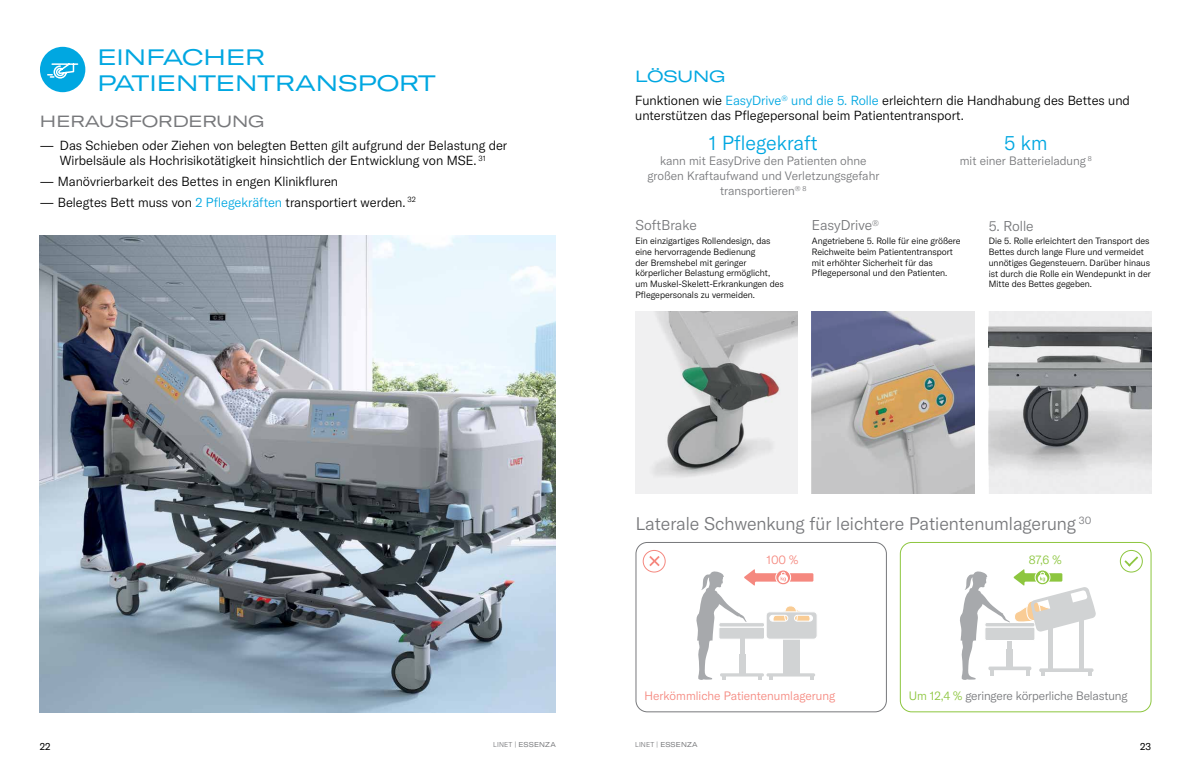
<style>
.page{position:relative;width:1191px;height:766px;background:#fff}
.page>*{position:absolute;margin:0;border:0;box-sizing:border-box;transform-origin:0 0}
.t1{font:22px/26.4px "GT America Exp Rg";color:#00a7e1}
.t2{font:300 20px "GT America";color:#00a7e1}
.t3{font:300 18px "GT America";color:#77787b}
.t4{font:16px "GT America Exp Rg";color:#77787b}
.t5{font:16px "GT America Exp Rg";color:#00a7e1}
.t6{font:300 14px "GT America";color:#77787b}
.t7{font:300 13px/15px "GT America";color:#000;text-align:center}
.t8{font:300 12px/15px "GT America";color:#77787b;text-align:center}
.t9{font:300 12px "GT America";color:#f5887f}
.t10{font:300 12px "GT America";color:#8dc63f}
.t11{font:10px "GT America";color:#000}
.t12{font:300 9px/10.8px "GT America";color:#000}
.t13{font:expanded 7px "GT America";letter-spacing:.025em;color:#77787b}
.s1{color:#00a7e1}
.s2{color:#8dc63f}
.s3{font-weight:300;font-stretch:normal}
</style>
<div class="page">
<div style="left:635px;top:542px;width:251px;height:169px;border:1px solid #77787b;border-radius:11px"></div>
<div style="left:40px;top:47px;width:45px;height:45px;background:#00a7e1;border-radius:50%"></div>
<svg style="left:47px;top:63px;width:32px;height:16px"></svg>
<img style="left:635px;top:311px;width:162px;height:182px">
<img style="left:812px;top:311px;width:162px;height:182px">
<img style="left:988px;top:311px;width:163px;height:182px">
<svg style="left:696px;top:569px;width:121px;height:111px"></svg>
<div style="left:643px;top:550px;width:22px;height:22px;border:1px solid #f5887f;border-radius:50%"></div>
<svg style="left:649px;top:556px;width:11px;height:10px"></svg>
<div style="left:900px;top:542px;width:251px;height:169px;border:1px solid #8dc63f;border-radius:11px"></div>
<svg style="left:960px;top:569px;width:136px;height:111px"></svg>
<div style="left:1119px;top:550px;width:23px;height:22px;border:1px solid #8dc63f;border-radius:50%"></div>
<svg style="left:1122px;top:554px;width:18px;height:14px"></svg>
<img style="left:40px;top:235px;width:516px;height:476px">
<h1 class="t1" style="left:97px;top:43px;width:340px">EINFACHER<br>PATIENTENTRANSPORT</h1>
<h3 class="t4" style="left:40px;top:111px;width:226px">HERAUSFORDERUNG</h3>
<h3 class="t7" style="left:40px;top:138px;width:469px">— Das Schieben oder Ziehen von belegten Betten gilt aufgrund der Belastung der<br>Wirbelsäule als Hochrisikotätigkeit hinsichtlich der Entwicklung von MSE. <sup>31</sup></h3>
<h3 class="t7" style="left:40px;top:174px;width:300px">— Manövrierbarkeit des Bettes in engen Klinikfluren</h3>
<h3 class="t7" style="left:40px;top:194px;width:377px">— Belegtes Bett muss von <span class="s1">2 Pflegekräften</span> transportiert werden. <sup>32</sup></h3>
<h3 class="t5" style="left:635px;top:66px;width:92px">LÖSUNG</h3>
<h3 class="t7" style="left:635px;top:93px;width:496px;text-align:left">Funktionen wie <span class="s1">EasyDrive</span><sup>®</sup> <span class="s1">und die 5. Rolle</span> erleichtern die Handhabung des Bettes und unterstützen das Pflegepersonal beim Patiententransport.</h3>
<h2 class="t2" style="left:709px;top:132px;width:110px">1 Pflegekraft</h2>
<h3 class="t8" style="left:647px;top:154px;width:233px">kann mit EasyDrive den Patienten ohne großen Kraftaufwand und Verletzungsgefahr transportieren<sup>®</sup> <sup>8</sup></h3>
<h2 class="t2" style="left:1004px;top:132px;width:45px">5 km</h2>
<h3 class="t8" style="left:959px;top:154px;width:134px">mit einer Batterieladung <sup>8</sup></h3>
<h3 class="t6" style="left:635px;top:217px;width:63px">SoftBrake</h3>
<p class="t12" style="left:635px;top:235px;width:150px">Ein einzigartiges Rollendesign, das eine hervorragende Bedienung<br>der Bremshebel mit geringer körperlicher Belastung ermöglicht, um Muskel-Skelett-Erkrankungen des Pflegepersonals zu vermeiden.</p>
<h3 class="t6" style="left:812px;top:217px;width:69px">EasyDrive<sup>®</sup></h3>
<p class="t12" style="left:812px;top:235px;width:150px">Angetriebene 5. Rolle für eine größere Reichweite beim Patiententransport mit erhöhter Sicherheit für das Pflegepersonal und den Patienten.</p>
<h3 class="t6" style="left:988px;top:217px;width:46px">5. Rolle</h3>
<p class="t12" style="left:988px;top:235px;width:164px">Die 5. Rolle erleichtert den Transport des Bettes durch lange Flure und vermeidet unnötiges Gegensteuern. Darüber hinaus ist durch die Rolle ein Wendepunkt in der Mitte des Bettes gegeben.</p>
<h3 class="t3" style="left:635px;top:513px;width:457px">Laterale Schwenkung für leichtere Patientenumlagerung <sup>30</sup></h3>
<h3 class="t9" style="left:766px;top:553px;width:33px">100 %</h3>
<h3 class="t10" style="left:1028px;top:553px;width:34px">87,6 %</h3>
<h3 class="t9" style="left:644px;top:688px;width:192px">Herkömmliche Patientenumlagerung</h3>
<h3 class="t8" style="left:909px;top:688px;width:220px"><span class="s2">Um 12,4 %</span> geringere körperliche Belastung</h3>
<p class="t11" style="left:40px;top:740px;width:12px">22</p>
<p class="t13" style="left:493px;top:740px;width:64px"><span class="s3">LINET |</span> ESSENZA</p>
<p class="t13" style="left:635px;top:740px;width:64px"><span class="s3">LINET |</span> ESSENZA</p>
<p class="t11" style="left:1140px;top:740px;width:13px">23</p>
</div>
